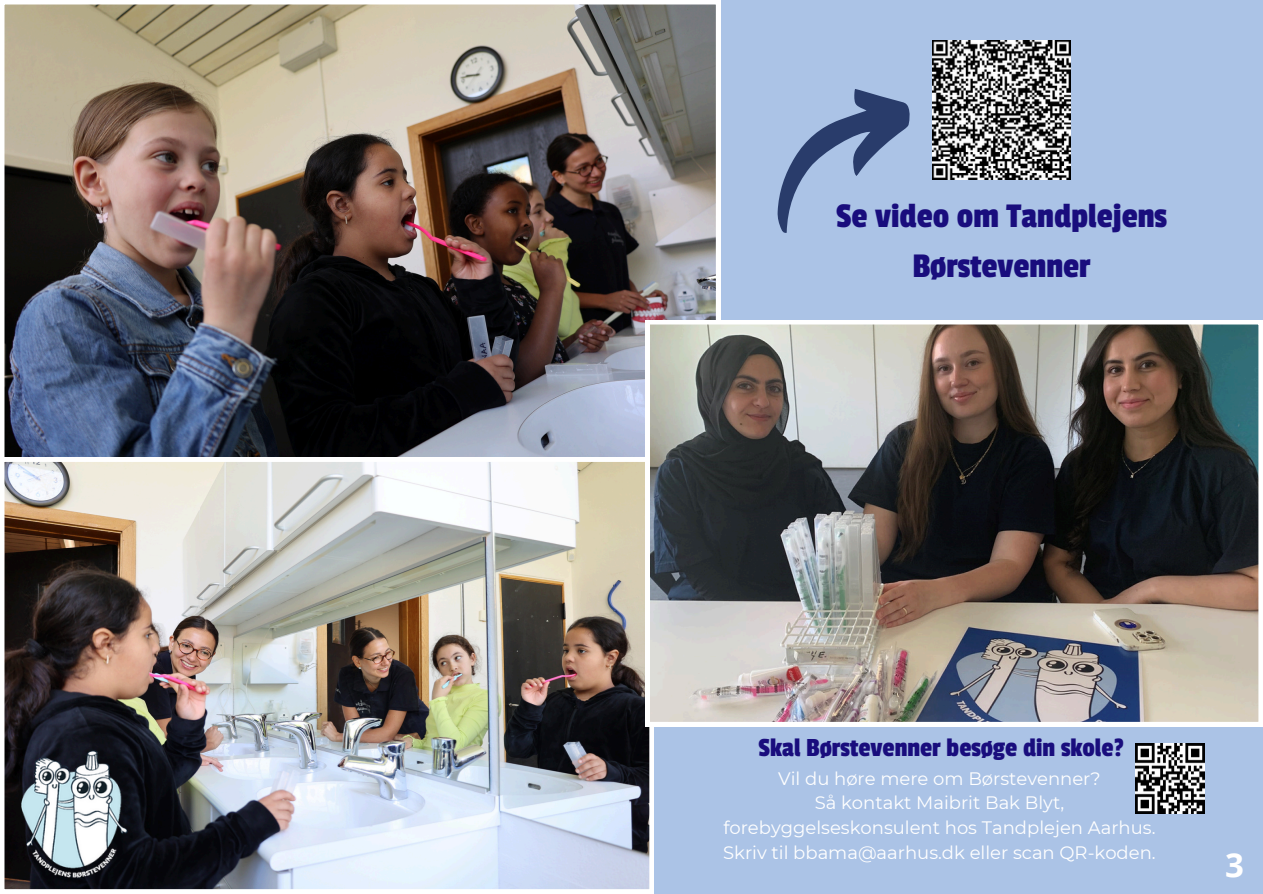
<style>
.page{position:relative;width:1263px;height:894px;background:#fff}
.page>*{position:absolute;margin:0;border:0;box-sizing:border-box;transform-origin:0 0}
.t1{font:36.15px/49.9px "Passion One";color:#190d7d;text-align:center}
.t2{font:700 33px "Open Sans";color:#fff}
.t3{font:27.3px "Passion One";color:#190d7d}
.t4{font:18px/24.8px "Montserrat";color:#fff;text-align:center}
</style>
<div class="page">
<div style="left:0;top:0;width:1263px;height:893px;background:#abc3e6"></div>
<svg style="left:777px;top:89px;width:133px;height:144px"></svg>
<img style="left:0;top:0;width:720px;height:457px">
<img style="left:0;top:457px;width:654px;height:435px">
<img style="left:645px;top:320px;width:618px;height:406px">
<img style="left:0;top:743px;width:150px;height:150px">
<img style="left:1135px;top:743px;width:70px;height:70px">
<img style="left:932px;top:41px;width:139px;height:138px">
<p class="t1" style="left:836px;top:191px;width:332px">Se video om Tandplejens<br>Børstevenner</p>
<p class="t3" style="left:758px;top:733px;width:367px">Skal Børstevenner besøge din skole?</p>
<p class="t4" style="left:778px;top:765px;width:324px">Vil du høre mere om Børstevenner?</p>
<p class="t4" style="left:723px;top:790px;width:434px">Så kontakt Maibrit Bak Blyt, forebyggelseskonsulent hos Tandplejen Aarhus.<br>Skriv til bbama@aarhus.dk eller scan QR-koden.</p>
<p class="t2" style="left:1225px;top:841px;width:20px">3</p>
</div>
